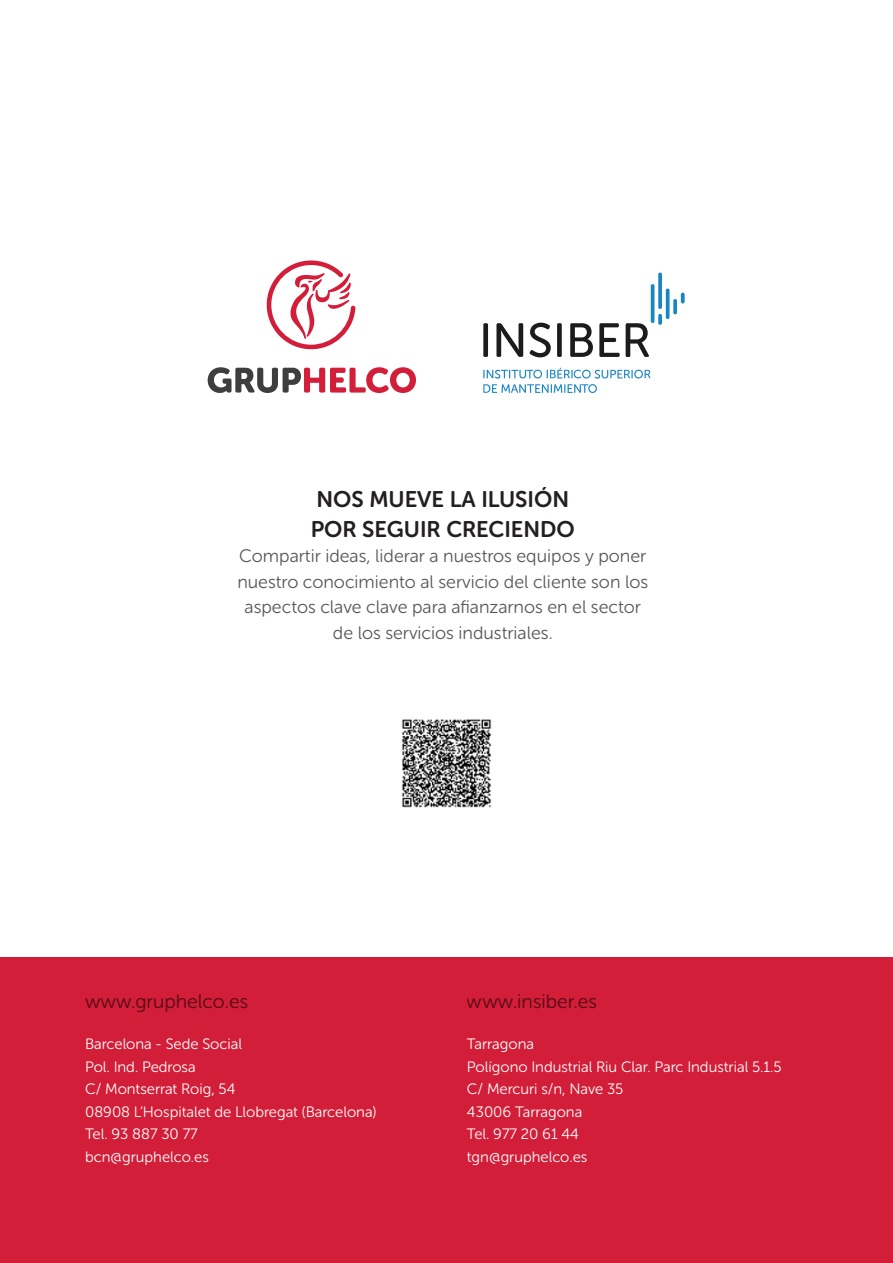
<style>
.page{position:relative;width:893px;height:1263px;background:#fff}
.page>*{position:absolute;margin:0;border:0;box-sizing:border-box;transform-origin:0 0}
.t1{font:22.5px "Museo Sans Rounded 700";color:#231f20}
.t2{font:19.5px "Museo Sans Rounded 300";color:#231f20}
.t3{font:18px/25.5px "Museo Sans Rounded 300";color:#57585a;text-align:center}
.t4{font:15px "Museo Sans Rounded 300";color:#fff}
</style>
<div class="page">
<div style="left:0;top:958px;width:893px;height:305px;background:#d21e38"></div>
<svg style="left:267px;top:260px;width:88px;height:89px"></svg>
<svg style="left:208px;top:367px;width:208px;height:26px"></svg>
<div style="left:483px;top:323px;width:5px;height:34px;background:#1c1c1c;border-radius:2px"></div>
<svg style="left:496px;top:323px;width:27px;height:34px"></svg>
<svg style="left:529px;top:323px;width:22px;height:34px"></svg>
<div style="left:557px;top:323px;width:5px;height:34px;background:#1c1c1c;border-radius:2px"></div>
<svg style="left:570px;top:323px;width:23px;height:34px"></svg>
<svg style="left:599px;top:323px;width:21px;height:34px"></svg>
<svg style="left:626px;top:323px;width:23px;height:34px"></svg>
<hr style="left:651px;top:284px;width:3px;height:39px;background:#1985c3;border-radius:2px">
<svg style="left:673px;top:299px;width:4px;height:15px"></svg>
<svg style="left:658px;top:273px;width:4px;height:36px"></svg>
<svg style="left:658px;top:314px;width:4px;height:11px"></svg>
<svg style="left:681px;top:293px;width:4px;height:11px"></svg>
<hr style="left:666px;top:289px;width:3px;height:30px;background:#1985c3;border-radius:2px">
<svg style="left:483px;top:368px;width:167px;height:25px"></svg>
<img style="left:401px;top:719px;width:91px;height:89px">
<p class="t1" style="left:316px;top:487px;width:254px">NOS MUEVE LA ILUSIÓN</p>
<p class="t1" style="left:311px;top:517px;width:266px">POR SEGUIR CRECIENDO</p>
<p class="t3" style="left:237px;top:544px;width:412px">Compartir ideas, liderar a nuestros equipos y poner nuestro conocimiento al servicio del cliente son los aspectos clave clave para afianzarnos en el sector de los servicios industriales.</p>
<h2 class="t2" style="left:85px;top:991px;width:165px">www.gruphelco.es</h2>
<h2 class="t2" style="left:467px;top:991px;width:131px">www.insiber.es</h2>
<p class="t4" style="left:467px;top:1036px;width:69px">Tarragona</p>
<p class="t4" style="left:467px;top:1058px;width:316px">Polígono Industrial Riu Clar. Parc Industrial 5.1.5</p>
<p class="t4" style="left:467px;top:1081px;width:158px">C/ Mercuri s/n, Nave 35</p>
<p class="t4" style="left:467px;top:1103px;width:117px">43006 Tarragona</p>
<p class="t4" style="left:467px;top:1126px;width:114px">Tel. 977 20 61 44</p>
<p class="t4" style="left:467px;top:1148px;width:122px">tgn@gruphelco.es</p>
<p class="t4" style="left:85px;top:1036px;width:159px">Barcelona - Sede Social</p>
<p class="t4" style="left:85px;top:1058px;width:112px">Pol. Ind. Pedrosa</p>
<p class="t4" style="left:85px;top:1081px;width:152px">C/ Montserrat Roig, 54</p>
<p class="t4" style="left:85px;top:1103px;width:293px">08908 L’Hospitalet de Llobregat (Barcelona)</p>
<p class="t4" style="left:85px;top:1126px;width:114px">Tel. 93 887 30 77</p>
<p class="t4" style="left:85px;top:1148px;width:125px">bcn@gruphelco.es</p>
</div>
